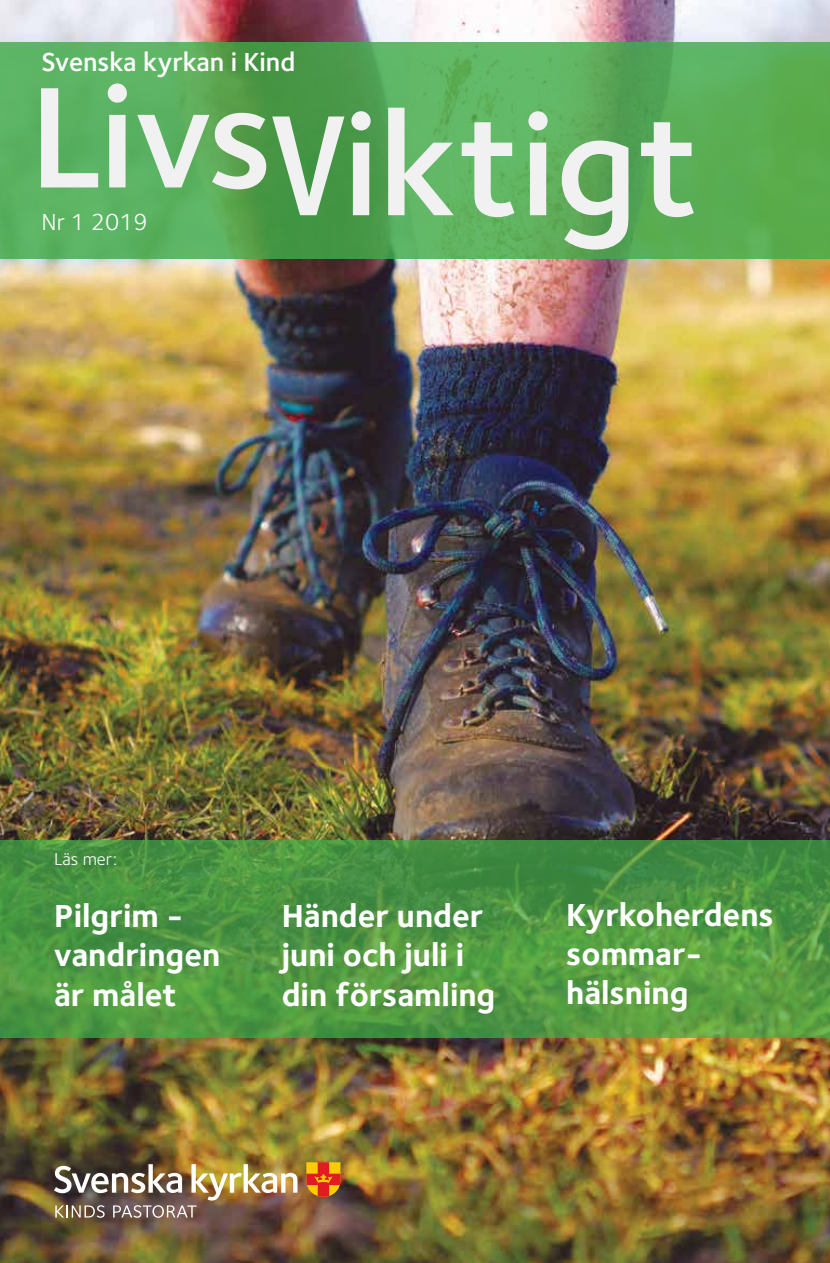
<style>
.page{position:relative;width:830px;height:1263px;background:#fff}
.page>*{position:absolute;margin:0;border:0;box-sizing:border-box;transform-origin:0 0}
.t1{font:700 33px/39.6px "Foundry Sterling";color:#fff}
.t2{font:600 27px "Foundry Sterling";color:#fff}
.t3{font:24px "Foundry Sterling";color:#fff}
.t4{font:18px "Foundry Sterling";color:#fff}
</style>
<div class="page">
<img style="left:0;top:0;width:829px;height:1263px">
<svg style="left:0;top:840px;width:829px;height:197px;background:#4e9642"></svg>
<svg style="left:0;top:43px;width:829px;height:216px;background:#58ac58"></svg>
<svg style="left:306px;top:1162px;width:34px;height:35px"></svg>
<img style="left:54px;top:1164px;width:243px;height:54px">
<svg style="left:41px;top:88px;width:57px;height:99px"></svg>
<svg style="left:108px;top:83px;width:19px;height:104px"></svg>
<svg style="left:137px;top:113px;width:129px;height:76px"></svg>
<svg style="left:351px;top:111px;width:19px;height:104px"></svg>
<svg style="left:388px;top:108px;width:65px;height:107px"></svg>
<svg style="left:461px;top:122px;width:53px;height:95px"></svg>
<svg style="left:528px;top:111px;width:19px;height:104px"></svg>
<svg style="left:561px;top:141px;width:67px;height:109px"></svg>
<svg style="left:640px;top:122px;width:53px;height:95px"></svg>
<svg style="left:272px;top:116px;width:72px;height:99px"></svg>
<p class="t2" style="left:41px;top:45px;width:255px">Svenska kyrkan i Kind</p>
<p class="t3" style="left:41px;top:208px;width:108px">Nr 1 2019</p>
<p class="t4" style="left:54px;top:849px;width:64px">Läs mer:</p>
<p class="t1" style="left:54px;top:895px;width:168px">Pilgrim - vandringen är målet</p>
<p class="t1" style="left:281px;top:895px;width:215px">Händer under juni och juli i din församling</p>
<p class="t1" style="left:566px;top:895px;width:209px;line-height:39px">Kyrkoherdens sommar&shy;hälsning</p>
</div>
